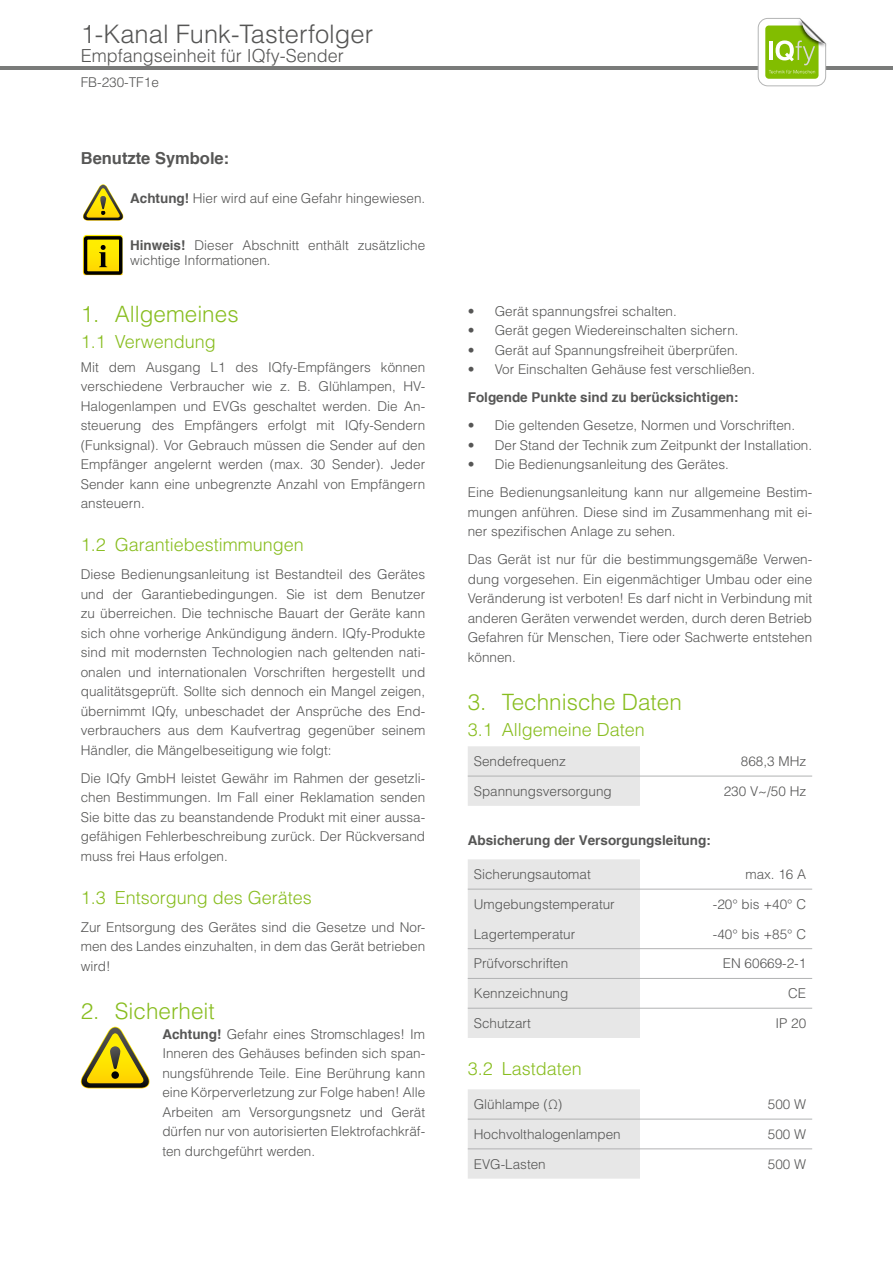
<style>
.page{position:relative;width:893px;height:1263px;background:#fff}
.page>*{position:absolute;margin:0;border:0;box-sizing:border-box;transform-origin:0 0}
.t1{font:300 25.5px "Helvetica LT Std";color:#565655}
.t2{font:300 22.5px "Helvetica LT Std";color:#88bd1f}
.t3{font:300 18px "Helvetica LT Std";color:#88bd1f}
.t4{font:300 18px "Helvetica LT Std";color:#565655}
.t5{font:700 16.5px "Helvetica";color:#565655}
.t6{font:300 13.5px/19.5px "Helvetica LT Std";color:#565655;text-align:justify}
.t7{font:700 13.5px "Helvetica";color:#565655}
.s1{font-family:"Helvetica";font-weight:700}
</style>
<div class="page">
<hr style="left:0;top:67px;width:893px;height:3px;background:#7a7b7a">
<svg style="left:758px;top:18px;width:68px;height:68px"></svg>
<svg style="left:83px;top:184px;width:41px;height:37px"></svg>
<svg style="left:83px;top:235px;width:39px;height:40px;background:#a49300"></svg>
<svg style="left:80px;top:1027px;width:70px;height:61px"></svg>
<div style="left:468px;top:746px;width:172px;height:60px;background:#e7e7e7"></div>
<hr style="left:468px;top:776px;width:172px;height:1px;background:#b1b2b3">
<hr style="left:640px;top:776px;width:172px;height:1px;background:#b1b2b3">
<div style="left:468px;top:859px;width:172px;height:179px;background:#e7e7e7"></div>
<hr style="left:468px;top:948px;width:172px;height:1px;background:#b1b2b3">
<hr style="left:640px;top:948px;width:172px;height:1px;background:#b1b2b3">
<hr style="left:468px;top:978px;width:172px;height:1px;background:#b1b2b3">
<hr style="left:640px;top:978px;width:172px;height:1px;background:#b1b2b3">
<hr style="left:468px;top:1008px;width:172px;height:1px;background:#b1b2b3">
<hr style="left:640px;top:1008px;width:172px;height:1px;background:#b1b2b3">
<hr style="left:468px;top:889px;width:172px;height:1px;background:#b1b2b3">
<hr style="left:640px;top:889px;width:172px;height:1px;background:#b1b2b3">
<div style="left:468px;top:1089px;width:172px;height:89px;background:#e7e7e7"></div>
<hr style="left:468px;top:1148px;width:172px;height:1px;background:#b1b2b3">
<hr style="left:640px;top:1148px;width:172px;height:1px;background:#b1b2b3">
<hr style="left:468px;top:1119px;width:172px;height:1px;background:#b1b2b3">
<hr style="left:640px;top:1119px;width:172px;height:1px;background:#b1b2b3">
<h1 class="t1" style="left:81px;top:18px;width:294px">1-Kanal Funk-Tasterfolger</h1>
<h3 class="t4" style="left:81px;top:45px;width:265px">Empfangseinheit für IQfy-Sender</h3>
<p class="t6" style="left:81px;top:72px;width:80px">FB-230-TF1e</p>
<p class="t5" style="left:81px;top:148px;width:150px">Benutzte Symbole:</p>
<p class="t6" style="left:130px;top:189px;width:297px"><span class="s1">Achtung!</span> Hier wird auf eine Gefahr hingewiesen.</p>
<p class="t6" style="left:130px;top:237px;width:297px;line-height:15px"><span class="s1">Hinweis!</span> Dieser Abschnitt enthält zusätzliche wichtige Informationen.</p>
<h2 class="t2" style="left:81px;top:300px;width:159px">1. Allgemeines</h2>
<h3 class="t3" style="left:81px;top:331px;width:137px">1.1 Verwendung</h3>
<p class="t6" style="left:81px;top:357px;width:346px">Mit dem Ausgang L1 des IQfy-Empfängers können verschiedene Verbraucher wie z. B. Glühlampen, HV-Halogenlampen und EVGs geschaltet werden. Die An&shy;steuerung des Empfängers erfolgt mit IQfy-Sendern (Funksignal). Vor Gebrauch müssen die Sender auf den Empfänger angelernt werden (max. 30 Sender). Jeder Sender kann eine unbegrenzte Anzahl von Empfängern ansteuern.</p>
<h3 class="t3" style="left:81px;top:534px;width:225px">1.2 Garantiebestimmungen</h3>
<p class="t6" style="left:81px;top:565px;width:346px">Diese Bedienungsanleitung ist Bestandteil des Gerätes und der Garantiebedingungen. Sie ist dem Benutzer zu überreichen. Die technische Bauart der Geräte kann sich ohne vorherige Ankündigung ändern. IQfy-Produkte sind mit modernsten Technologien nach geltenden nati&shy;onalen und internationalen Vorschriften hergestellt und qualitätsgeprüft. Sollte sich dennoch ein Mangel zeigen, übernimmt IQfy, unbeschadet der Ansprüche des End&shy;verbrauchers aus dem Kaufvertrag gegenüber seinem Händler, die Mängelbeseitigung wie folgt:</p>
<p class="t6" style="left:81px;top:768px;width:346px">Die IQfy GmbH leistet Gewähr im Rahmen der gesetzli&shy;chen Bestimmungen. Im Fall einer Reklamation senden Sie bitte das zu beanstandende Produkt mit einer aussa&shy;gefähigen Fehlerbeschreibung zurück. Der Rückversand muss frei Haus erfolgen.</p>
<h3 class="t3" style="left:81px;top:886px;width:233px">1.3 Entsorgung des Gerätes</h3>
<p class="t6" style="left:81px;top:917px;width:346px">Zur Entsorgung des Gerätes sind die Gesetze und Nor&shy;men des Landes einzuhalten, in dem das Gerät betrieben wird!</p>
<h2 class="t2" style="left:81px;top:997px;width:136px">2. Sicherheit</h2>
<p class="t6" style="left:162px;top:1024px;width:264px"><span class="s1">Achtung!</span> Gefahr eines Stromschlages! Im Inneren des Gehäuses befinden sich span&shy;nungsführende Teile. Eine Berührung kann eine Körperverletzung zur Folge haben! Alle Arbeiten am Versorgungsnetz und Gerät dürfen nur von autorisierten Elektrofachkräf&shy;ten durchgeführt werden.</p>
<p class="t6" style="left:468px;top:301px;width:211px">• Gerät spannungsfrei schalten.</p>
<p class="t6" style="left:468px;top:321px;width:272px">• Gerät gegen Wiedereinschalten sichern.</p>
<p class="t6" style="left:468px;top:340px;width:272px">• Gerät auf Spannungsfreiheit überprüfen.</p>
<p class="t6" style="left:468px;top:360px;width:289px">• Vor Einschalten Gehäuse fest verschließen.</p>
<p class="t7" style="left:468px;top:389px;width:272px">Folgende Punkte sind zu berücksichtigen:</p>
<p class="t6" style="left:468px;top:416px;width:329px">• Die geltenden Gesetze, Normen und Vorschriften.</p>
<p class="t6" style="left:468px;top:435px;width:346px">• Der Stand der Technik zum Zeitpunkt der Installation.</p>
<p class="t6" style="left:468px;top:450px;width:346px;line-height:28px">• Die Bedienungsanleitung des Gerätes.<br>Eine Bedienungsanleitung kann nur allgemeine Bestim-</p>
<p class="t6" style="left:468px;top:502px;width:346px">mungen anführen. Diese sind im Zusammenhang mit ei&shy;ner spezifischen Anlage zu sehen.</p>
<p class="t6" style="left:468px;top:550px;width:346px">Das Gerät ist nur für die bestimmungsgemäße Verwen&shy;dung vorgesehen. Ein eigenmächtiger Umbau oder eine Veränderung ist verboten! Es darf nicht in Verbindung mit anderen Geräten verwendet werden, durch deren Betrieb Gefahren für Menschen, Tiere oder Sachwerte entstehen können.</p>
<h2 class="t2" style="left:468px;top:688px;width:216px">3. Technische Daten</h2>
<h3 class="t3" style="left:468px;top:718px;width:179px">3.1 Allgemeine Daten</h3>
<p class="t6" style="left:474px;top:751px;width:94px">Sendefrequenz</p>
<p class="t6" style="left:741px;top:751px;width:67px">868,3 MHz</p>
<p class="t6" style="left:474px;top:781px;width:140px">Spannungsversorgung</p>
<p class="t6" style="left:724px;top:781px;width:84px">230 V~/50 Hz</p>
<p class="t7" style="left:468px;top:832px;width:245px">Absicherung der Versorgungsleitung:</p>
<p class="t6" style="left:474px;top:864px;width:119px">Sicherungsautomat</p>
<p class="t6" style="left:745px;top:864px;width:62px">max. 16 A</p>
<p class="t6" style="left:474px;top:894px;width:143px">Umgebungstemperatur</p>
<p class="t6" style="left:713px;top:894px;width:95px">-20° bis +40° C</p>
<p class="t6" style="left:474px;top:924px;width:103px">Lagertemperatur</p>
<p class="t6" style="left:713px;top:924px;width:95px">-40° bis +85° C</p>
<p class="t6" style="left:474px;top:954px;width:96px">Prüfvorschriften</p>
<p class="t6" style="left:723px;top:954px;width:85px">EN 60669-2-1</p>
<p class="t6" style="left:474px;top:983px;width:96px">Kennzeichnung</p>
<p class="t6" style="left:788px;top:983px;width:19px">CE</p>
<p class="t6" style="left:474px;top:1013px;width:59px">Schutzart</p>
<p class="t6" style="left:775px;top:1013px;width:32px">IP 20</p>
<h3 class="t3" style="left:468px;top:1057px;width:116px">3.2 Lastdaten</h3>
<p class="t6" style="left:474px;top:1094px;width:90px">Glühlampe (Ω)</p>
<p class="t6" style="left:768px;top:1094px;width:40px">500 W</p>
<p class="t6" style="left:474px;top:1124px;width:149px">Hochvolthalogenlampen</p>
<p class="t6" style="left:768px;top:1124px;width:40px">500 W</p>
<p class="t6" style="left:474px;top:1154px;width:74px">EVG-Lasten</p>
<p class="t6" style="left:768px;top:1154px;width:40px">500 W</p>
</div>
